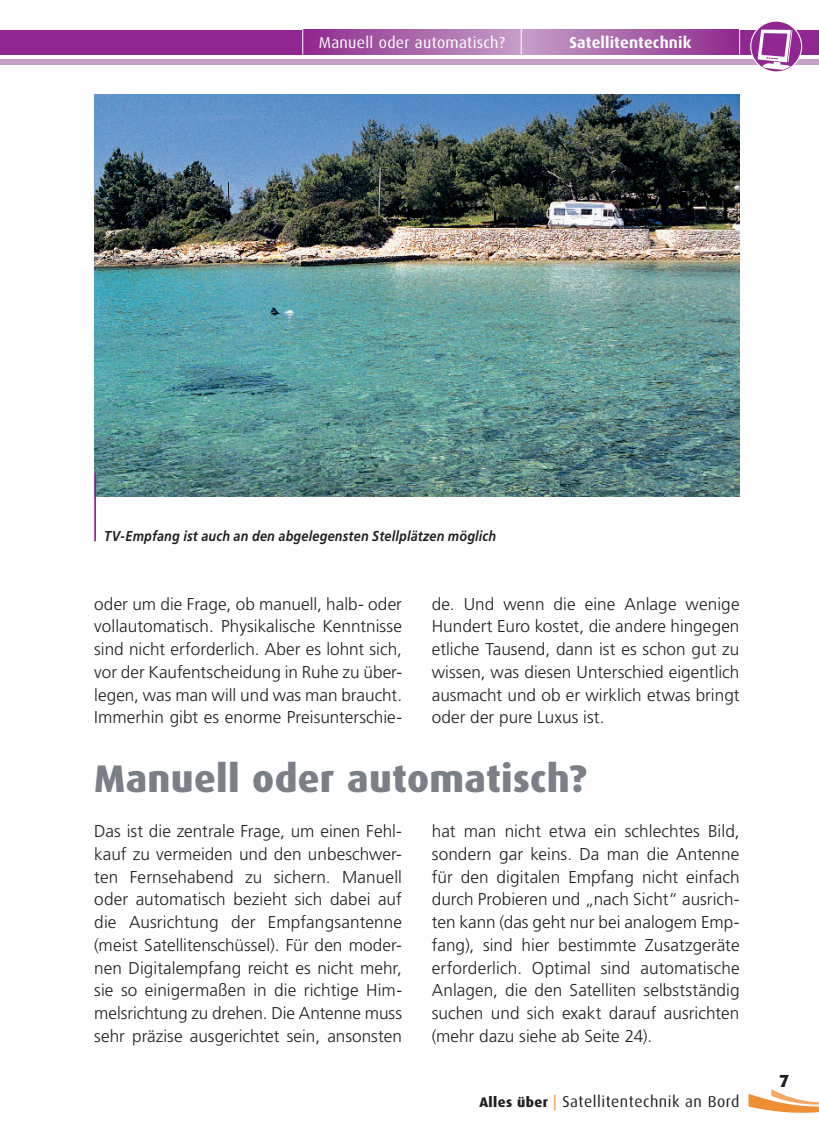
<style>
.page{position:relative;width:819px;height:1141px;background:#fff}
.page>*{position:absolute;margin:0;border:0;box-sizing:border-box;transform-origin:0 0}
.t1{font:800 38.5px "Dax";letter-spacing:.01em;color:#7a8085}
.t2{font:800 17.5px "Dax";color:#231f20}
.t3{font:300 17.15px/22.8px "Frutiger";color:#231f20;text-align:justify}
.t4{font:15.75px "Dax";letter-spacing:.03em;color:#231f20}
.t5{font:15.75px "Dax";letter-spacing:.02em;color:#fff}
.t6{font:700 15.75px "Dax";letter-spacing:.01em;color:#fff}
.t7{font:italic 700 14.35px "Frutiger";letter-spacing:.015em;color:#231f20;scale:.88 1}
.s1{font-weight:800;font-size:14px}
.s2{color:#f08e33}
</style>
<div class="page">
<div style="left:0;top:30px;width:818px;height:25px;background:#90268f"></div>
<div style="left:0;top:60px;width:818px;height:5px;background:#c7a0c9"></div>
<div style="left:303px;top:30px;width:218px;height:25px;background:linear-gradient(to right,#8f2b8d,#c49fc7)"></div>
<div style="left:521px;top:30px;width:218px;height:25px;background:linear-gradient(to right,#c5a0c8,#902c8e)"></div>
<hr style="left:520px;top:20px;width:1px;height:35px;background:#fff">
<hr style="left:302px;top:20px;width:1px;height:35px;background:#fff">
<hr style="left:739px;top:20px;width:1px;height:35px;background:#fff">
<svg style="left:750px;top:21px;width:52px;height:51px"></svg>
<svg style="left:748px;top:1089px;width:70px;height:24px"></svg>
<img style="left:94px;top:94px;width:645px;height:402px">
<hr style="left:94px;top:473px;width:2px;height:68px;background:#90268f">
<p class="t5" style="left:319px;top:36px;width:188px">Manuell oder automatisch?</p>
<p class="t6" style="left:569px;top:36px;width:123px">Satellitentechnik</p>
<p class="t7" style="left:104px;top:530px;width:447px">TV-Empfang ist auch an den abgelegensten Stellplätzen möglich</p>
<p class="t3" style="left:94px;top:593px;width:309px">oder um die Frage, ob manuell, halb- oder vollautomatisch. Physikalische Kenntnisse sind nicht erforderlich. Aber es lohnt sich, vor der Kaufentscheidung in Ruhe zu über&shy;legen, was man will und was man braucht.<br>Immerhin gibt es enorme Preisunterschie-</p>
<p class="t3" style="left:432px;top:593px;width:309px">de. Und wenn die eine Anlage wenige Hundert Euro kostet, die andere hingegen etliche Tausend, dann ist es schon gut zu wissen, was diesen Unterschied eigentlich ausmacht und ob er wirklich etwas bringt oder der pure Luxus ist.</p>
<h1 class="t1" style="left:94px;top:762px;width:494px">Manuell oder automatisch?</h1>
<p class="t3" style="left:94px;top:821px;width:309px">Das ist die zentrale Frage, um einen Fehl&shy;kauf zu vermeiden und den unbeschwer&shy;ten Fernsehabend zu sichern. Manuell oder automatisch bezieht sich dabei auf die Ausrichtung der Empfangsantenne (meist Satellitenschüssel). Für den moder&shy;nen Digitalempfang reicht es nicht mehr, sie so einigermaßen in die richtige Him&shy;melsrichtung zu drehen. Die Antenne muss sehr präzise ausgerichtet sein, ansonsten</p>
<p class="t3" style="left:432px;top:821px;width:309px">hat man nicht etwa ein schlechtes Bild, sondern gar keins. Da man die Antenne für den digitalen Empfang nicht einfach durch Probieren und „nach Sicht“ ausrich&shy;ten kann (das geht nur bei analogem Emp&shy;fang), sind hier bestimmte Zusatzge räte erforderlich. Optimal sind automatische Anlagen, die den Satelliten selbstständig suchen und sich exakt darauf ausrichten (mehr dazu siehe ab Seite 24).</p>
<p class="t4" style="left:479px;top:1094px;width:262px"><span class="s1">Alles über</span> <span class="s2">|</span> Satellitentechnik an Bord</p>
<p class="t2" style="left:779px;top:1074px;width:12px">7</p>
</div>
